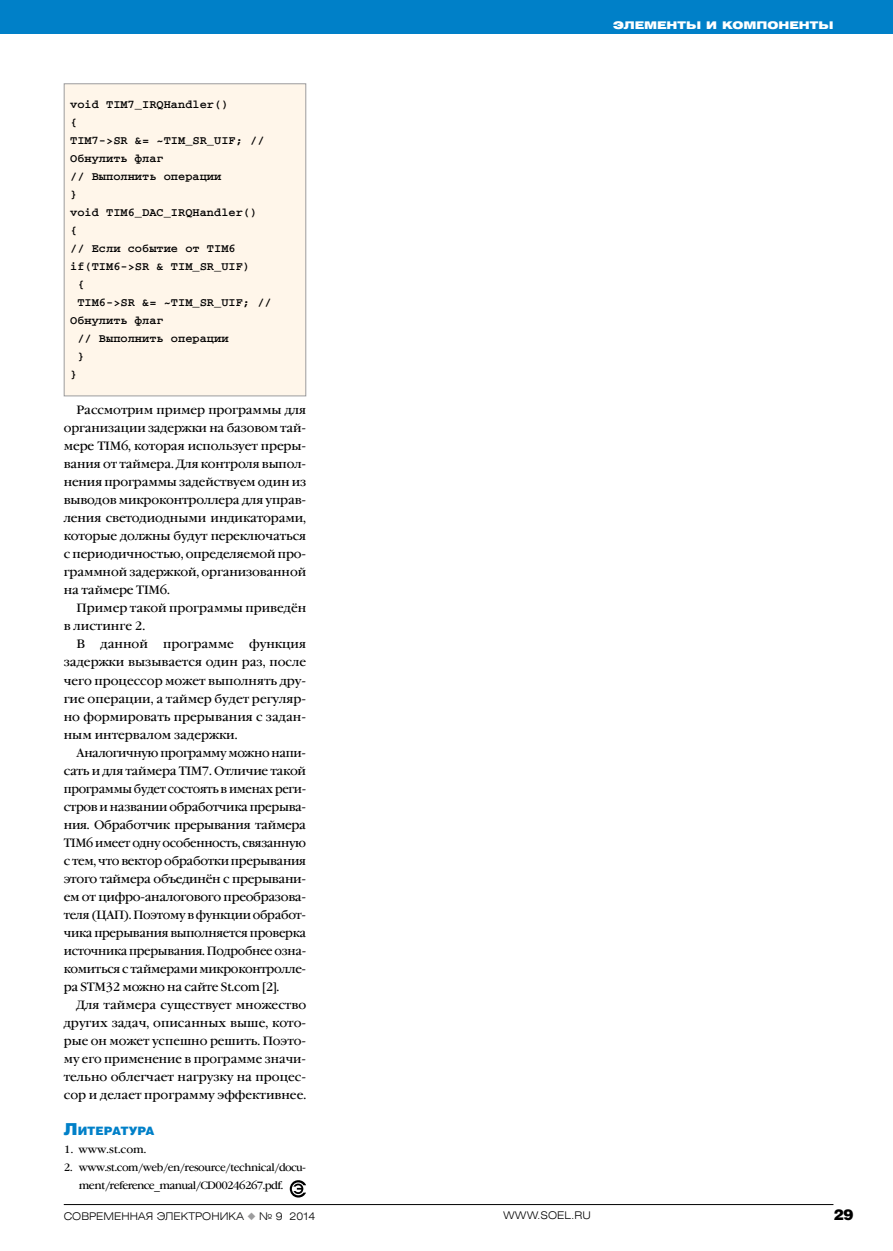
<style>
.page{position:relative;width:893px;height:1251px;background:#fff}
.page>*{position:absolute;margin:0;border:0;box-sizing:border-box;transform-origin:0 0}
.t1{font:900 15px "Helios";color:#000}
.t2{font:12px/18px "Garamond Book C";color:#000;text-align:justify}
.t3{font:700 12px "Courier C";color:#000}
.t4{font:900 11.55px "Helios";color:#0080c8}
.t5{font:10.5px/18px "Garamond Book C";letter-spacing:-.06em;color:#000}
.t6{font:300 10.5px "Helios Ext";color:#000}
.t7{font:900 10.5px "Helios Ext";color:#fff}
.t8{font:10.5px "Garamond Book C";letter-spacing:-.04em;color:#000}
.s1{font-size:16.5px}
.s2{color:#9c9c9d}
</style>
<div class="page">
<div style="left:0;top:0;width:893px;height:34px;background:#0080c8"></div>
<hr style="left:64px;top:1203px;width:769px;height:1px;background:#000">
<div style="left:64px;top:83px;width:242px;height:313px;background:#fff6ea;border:1px solid #9c9c9d"></div>
<svg style="left:290px;top:1180px;width:16px;height:17px"></svg>
<p class="t3" style="left:70px;top:99px;width:160px">void TIM7_IRQHandler()</p>
<p class="t3" style="left:70px;top:117px;width:9px">{</p>
<p class="t3" style="left:70px;top:135px;width:196px">TIM7-&gt;SR &amp;= ~TIM_SR_UIF; //</p>
<p class="t3" style="left:70px;top:153px;width:95px">Обнулить флаг</p>
<p class="t3" style="left:70px;top:171px;width:153px">// Выполнить операции</p>
<p class="t3" style="left:70px;top:189px;width:9px">}</p>
<p class="t3" style="left:70px;top:207px;width:189px">void TIM6_DAC_IRQHandler()</p>
<p class="t3" style="left:70px;top:225px;width:9px">{</p>
<p class="t3" style="left:70px;top:243px;width:167px">// Если событие от TIM6</p>
<p class="t3" style="left:70px;top:261px;width:182px">if(TIM6-&gt;SR &amp; TIM_SR_UIF)</p>
<p class="t3" style="left:77px;top:279px;width:9px">{</p>
<p class="t3" style="left:77px;top:297px;width:196px">TIM6-&gt;SR &amp;= ~TIM_SR_UIF; //</p>
<p class="t3" style="left:70px;top:315px;width:95px">Обнулить флаг</p>
<p class="t3" style="left:77px;top:333px;width:153px">// Выполнить операции</p>
<p class="t3" style="left:77px;top:351px;width:9px">}</p>
<p class="t3" style="left:70px;top:369px;width:9px">}</p>
<p class="t2" style="left:64px;top:401px;width:244px;text-indent:13px">Рассмотрим пример программы для организации задержки на базовом тай&shy;мере TIM6, которая использует преры&shy;вания от таймера. Для контроля выпол&shy;нения программы задействуем один из выводов микроконтроллера для управ&shy;ления светодиодными индикаторами, которые должны будут переключаться с периодичностью, определяемой про&shy;граммной задержкой, организованной на таймере TIM6.</p>
<p class="t2" style="left:77px;top:599px;width:231px">Пример такой программы приведён</p>
<p class="t2" style="left:64px;top:617px;width:83px">в листинге 2.</p>
<p class="t2" style="left:77px;top:635px;width:10px">В</p>
<p class="t2" style="left:100px;top:635px;width:49px">данной</p>
<p class="t2" style="left:163px;top:635px;width:72px">программе</p>
<p class="t2" style="left:64px;top:635px;width:244px;text-indent:185px">функция задержки вызывается один раз, после чего процессор может выполнять дру&shy;гие операции, а таймер будет регуляр&shy;но формировать прерывания с задан&shy;ным интервалом задержки.</p>
<p class="t2" style="left:64px;top:743px;width:244px;text-indent:13px">Аналогичную программу можно напи&shy;сать и для таймера TIM7. Отличие такой программы будет состоять в именах реги&shy;стров и названии обработчика прерыва&shy;ния. Обработчик прерывания таймера TIM6 имеет одну особенность, связанную с тем, что вектор обработки прерывания этого таймера объединён с прерывани&shy;ем от цифро-аналогового преобразова&shy;теля (ЦАП). Поэтому в функции обработ&shy;чика прерывания выполняется проверка источника прерывания. Подробнее озна&shy;комиться с таймерами микроконтролле&shy;ра STM32 можно на сайте St.com [2].</p>
<p class="t2" style="left:64px;top:995px;width:244px;text-indent:13px">Для таймера существует множество других задач, описанных выше, кото&shy;рые он может успешно решить. Поэто&shy;му его применение в программе значи&shy;тельно облегчает нагрузку на процес&shy;сор и делает программу эффективнее.</p>
<p class="t4" style="left:64px;top:1123px;width:92px"><span class="s1">Л</span>итература</p>
<p class="t8" style="left:64px;top:1143px;width:84px">1. www.st.com.</p>
<p class="t5" style="left:79px;top:1158px;width:228px;text-indent:-15px">2. www.st.com/web/en/resource/technical/docu&shy;ment/reference_manual/CD00246267.pdf.</p>
<p class="t7" style="left:613px;top:19px;width:222px">Элементы и компоненты</p>
<p class="t6" style="left:64px;top:1208px;width:253px">СОВРЕМЕННАЯ ЭЛЕКТРОНИКА <span class="s2">◆</span> № 9 2014</p>
<p class="t6" style="left:503px;top:1208px;width:89px">WWW.SOEL.RU</p>
<p class="t1" style="left:833px;top:1204px;width:22px">29</p>
</div>
